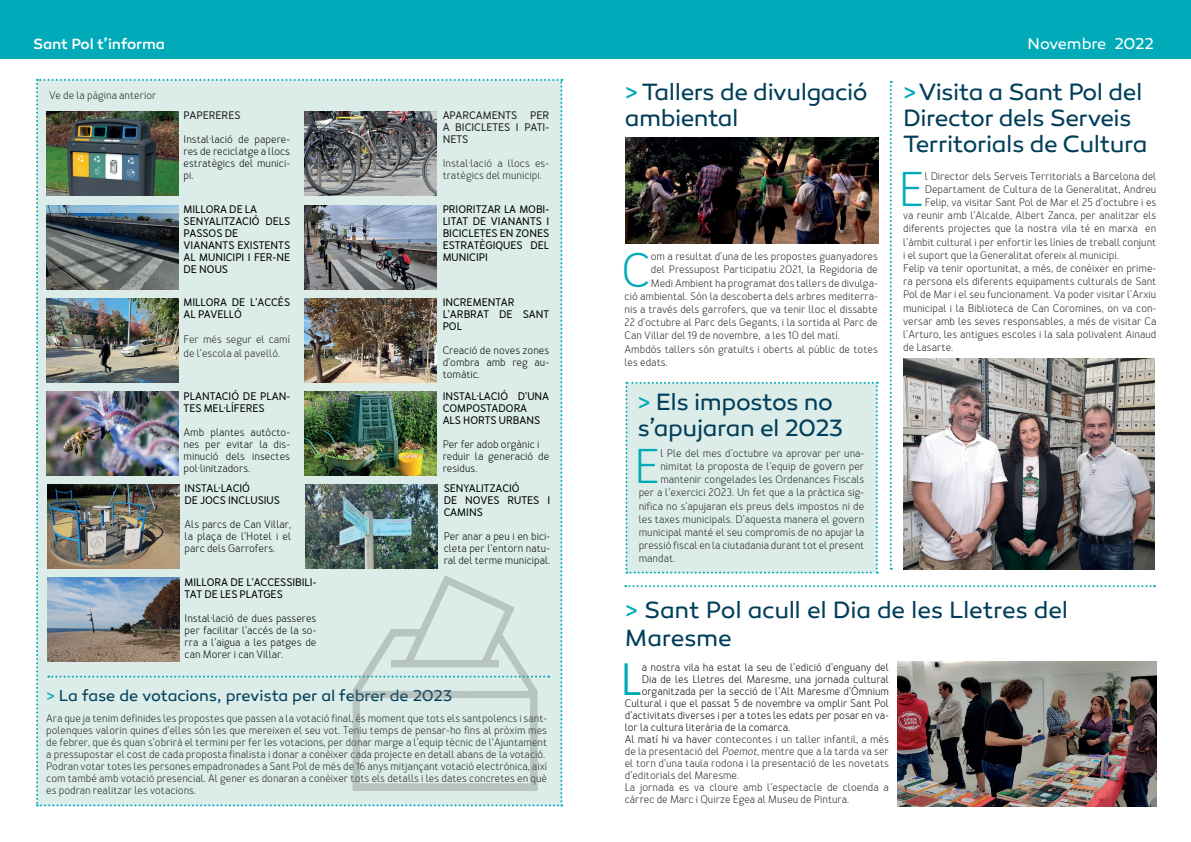
<style>
.page{position:relative;width:1191px;height:842px;background:#fff}
.page>*{position:absolute;margin:0;border:0;box-sizing:border-box;transform-origin:0 0}
.t1{font:48.7px "Merlo";color:#00aab8}
.t2{font:500 45.3px "Merlo";color:#00aab8}
.t3{font:24px/26px "Canaro";letter-spacing:-.02em;color:#013e59}
.t4{font:16px "Canaro";letter-spacing:-.01em;color:#013e59}
.t5{font:16px "Canaro";letter-spacing:-.01em;color:#fff}
.t6{font:500 15px "Canaro";letter-spacing:-.01em;color:#fff}
.t7{font:11px/12px "Merlo";color:#231f20}
.t8{font:11px/12px "Merlo";color:#000;text-align:justify}
.t9{font:700 11px/12px "Merlo";color:#000}
.t10{font:700 11px/12px "Merlo";color:#231f20;text-align:justify}
.s1{color:#00aab8}
.s2{color:#000}
.s3{font-style:italic}
</style>
<div class="page">
<div style="left:625px;top:382px;width:252px;height:192px;background:#dbece9"></div>
<div style="left:0;top:0;width:1191px;height:58px;background:#00aab8"></div>
<div style="left:36px;top:79px;width:526px;height:727px;background:#dbece9"></div>
<svg style="left:625px;top:585px;width:530px;height:2px"></svg>
<svg style="left:890px;top:81px;width:2px;height:489px"></svg>
<img style="left:897px;top:661px;width:259px;height:145px">
<img style="left:625px;top:138px;width:253px;height:106px">
<img style="left:46px;top:112px;width:132px;height:84px">
<img style="left:305px;top:112px;width:132px;height:84px">
<img style="left:903px;top:359px;width:252px;height:210px">
<img style="left:46px;top:205px;width:132px;height:84px">
<img style="left:305px;top:205px;width:132px;height:84px">
<img style="left:46px;top:298px;width:132px;height:84px">
<img style="left:305px;top:298px;width:132px;height:84px">
<img style="left:46px;top:392px;width:132px;height:84px">
<img style="left:305px;top:392px;width:132px;height:84px">
<img style="left:47px;top:485px;width:132px;height:83px">
<img style="left:306px;top:485px;width:132px;height:83px">
<img style="left:47px;top:578px;width:132px;height:84px">
<img style="left:349px;top:571px;width:193px;height:228px">
<h3 class="t6" style="left:33px;top:35px;width:133px">Sant Pol t’informa</h3>
<h3 class="t5" style="left:1027px;top:34px;width:128px">Novembre 2022</h3>
<p class="t7" style="left:49px;top:89px;width:109px">Ve de la pàgina anterior</p>
<p class="t10" style="left:184px;top:110px;width:58px">PAPERERES</p>
<p class="t8" style="left:184px;top:134px;width:108px">Instal·lació de papere&shy;res de reciclatge a llocs estratègics del munici&shy;pi.</p>
<p class="t10" style="left:443px;top:110px;width:108px">APARCAMENTS PER A BICICLETES I PATI-NETS</p>
<p class="t7" style="left:443px;top:158px;width:108px">Instal·lació a llocs es&shy;tratègics del municipi.</p>
<p class="t9" style="left:184px;top:203px;width:108px">MILLORA DE LA<br>SENYALITZACIÓ DELS<br>PASSOS DE<br>VIANANTS EXISTENTS<br>AL MUNICIPI I FER-NE<br>DE NOUS</p>
<p class="t9" style="left:443px;top:203px;width:108px;text-align:justify">PRIORITZAR LA MOBI-LITAT DE VIANANTS I BICICLETES EN ZONES ESTRATÈGIQUES DEL MUNICIPI</p>
<p class="t9" style="left:184px;top:297px;width:108px">MILLORA DE L’ACCÉS<br>AL PAVELLÓ</p>
<p class="t7" style="left:184px;top:333px;width:108px;line-height:13.2px">Fer més segur el camí de l’escola al pavelló.</p>
<p class="t9" style="left:443px;top:297px;width:108px">INCREMENTAR<br>L’ARBRAT DE SANT<br>POL</p>
<p class="t8" style="left:443px;top:345px;width:108px">Creació de noves zones d’ombra amb reg au&shy;tomàtic.</p>
<p class="t9" style="left:184px;top:390px;width:108px">PLANTACIÓ DE PLAN-<br>TES MEL·LÍFERES</p>
<p class="t8" style="left:184px;top:426px;width:108px">Amb plantes autòcto&shy;nes per evitar la dis&shy;minució dels insectes pol·linitzadors.</p>
<p class="t9" style="left:185px;top:483px;width:97px">INSTAL·LACIÓ<br>DE JOCS INCLUSIUS</p>
<p class="t8" style="left:185px;top:519px;width:108px">Als parcs de Can Villar, la plaça de l’Hotel i el parc dels Garrofers.</p>
<p class="t9" style="left:185px;top:576px;width:133px">MILLORA DE L’ACCESSIBILI-<br>TAT DE LES PLATGES</p>
<p class="t8" style="left:185px;top:612px;width:133px">Instal·lació de dues passeres per facilitar l’accés de la so&shy;rra a l’aigua a les patges de can Morer i can Villar.</p>
<p class="t9" style="left:443px;top:390px;width:108px">INSTAL·LACIÓ D’UNA<br>COMPOSTADORA<br>ALS HORTS URBANS</p>
<p class="t8" style="left:443px;top:438px;width:108px;text-align:left">Per fer adob orgànic i reduir la generació de residus.</p>
<p class="t9" style="left:444px;top:483px;width:108px">SENYALITZACIÓ<br>DE NOVES RUTES I<br>CAMINS</p>
<p class="t8" style="left:444px;top:531px;width:108px">Per anar a peu i en bici&shy;cleta per l’entorn natu&shy;ral del terme municipal.</p>
<h3 class="t4" style="left:46px;top:686px;width:408px"><span class="s1">&gt;</span> La fase de votacions, prevista per al febrer de 2023</h3>
<p class="t7" style="left:46px;top:712px;width:502px">Ara que ja tenim definides les propostes que passen a la votació final, és moment que tots els santpolencs i sant&shy;polenques valorin quines d’elles són les que mereixen el seu vot. Teniu temps de pensar-ho fins al pròxim mes de febrer, que és quan s’obrirà el termini per fer les votacions, per donar marge a l’equip tècnic de l’Ajuntament a pressupostar el cost de cada proposta finalista i donar a conèixer cada projecte en detall abans de la votació.<br>Podran votar totes les persones empadronades a Sant Pol de més de 16 anys mitjançant votació electrònica, així com també amb votació presencial. Al gener es donaran a conèixer tots els detalls i les dates concretes en què es podran realitzar les votacions.</p>
<h3 class="t3" style="left:625px;top:79px;width:244px"><span class="s1">&gt;</span> Tallers de divulgació ambiental</h3>
<h1 class="t1" style="left:621px;top:241px;width:31px">C</h1>
<p class="t7" style="left:651px;top:251px;width:228px">om a resultat d’una de les propostes guanyadores</p>
<p class="t7" style="left:651px;top:264px;width:228px">del Pressupost Participatiu 2021, la Regidoria de</p>
<p class="t7" style="left:651px;top:277px;width:228px">Medi Ambient ha programat dos tallers de divulga-</p>
<p class="t7" style="left:624px;top:290px;width:255px">ció ambiental. Són la descoberta dels arbres mediterra-</p>
<p class="t7" style="left:624px;top:303px;width:255px">nis a través dels garrofers, que va tenir lloc el dissabte</p>
<p class="t7" style="left:624px;top:317px;width:255px">22 d’octubre al Parc dels Gegants, i la sortida al Parc de</p>
<p class="t7" style="left:624px;top:330px;width:217px">Can Villar del 19 de novembre, a les 10 del matí.</p>
<p class="t7" style="left:624px;top:343px;width:255px">Ambdós tallers són gratuïts i oberts al públic de totes</p>
<p class="t7" style="left:624px;top:356px;width:45px">les edats.</p>
<h3 class="t3" style="left:637px;top:389px;width:207px"><span class="s1">&gt;</span> Els impostos no s’apujaran el 2023</h3>
<h1 class="t1" style="left:634px;top:438px;width:28px">E</h1>
<p class="t7" style="left:660px;top:447px;width:205px">l Ple del mes d’octubre va aprovar per una-</p>
<p class="t7" style="left:660px;top:460px;width:205px">nimitat la proposta de l’equip de govern per</p>
<p class="t7" style="left:660px;top:474px;width:205px">mantenir congelades les Ordenances Fiscals</p>
<p class="t7" style="left:639px;top:487px;width:227px">per a l’exercici 2023. Un fet que a la pràctica sig-</p>
<p class="t7" style="left:639px;top:500px;width:227px">nifica no s’apujaran els preus dels impostos ni de</p>
<p class="t7" style="left:639px;top:513px;width:227px">les taxes municipals. D’aquesta manera el govern</p>
<p class="t7" style="left:639px;top:526px;width:227px">municipal manté el seu compromís de no apujar la</p>
<p class="t7" style="left:639px;top:540px;width:227px">pressió fiscal en la ciutadania durant tot el present</p>
<p class="t7" style="left:639px;top:553px;width:38px">mandat.</p>
<h3 class="t3" style="left:903px;top:79px;width:246px"><span class="s1">&gt;</span> Visita a Sant Pol del<br>Director dels Serveis<br>Territorials de Cultura</h3>
<h1 class="t1" style="left:898px;top:160px;width:28px">E</h1>
<p class="t7" style="left:924px;top:170px;width:233px">l Director dels Serveis Territorials a Barcelona del</p>
<p class="t7" style="left:924px;top:183px;width:233px">Departament de Cultura de la Generalitat, Andreu</p>
<p class="t7" style="left:924px;top:196px;width:233px">Felip, va visitar Sant Pol de Mar el 25 d’octubre i es</p>
<p class="t7" style="left:903px;top:210px;width:255px">va reunir amb l’Alcalde, Albert Zanca, per analitzar els</p>
<p class="t7" style="left:903px;top:223px;width:255px">diferents projectes que la nostra vila té en marxa en</p>
<p class="t7" style="left:903px;top:236px;width:255px">l’àmbit cultural i per enfortir les línies de treball conjunt</p>
<p class="t7" style="left:903px;top:249px;width:217px">i el suport que la Generalitat ofereix al municipi.</p>
<p class="t7" style="left:903px;top:262px;width:255px">Felip va tenir oportunitat, a més, de conèixer en prime-</p>
<p class="t7" style="left:903px;top:276px;width:255px">ra persona els diferents equipaments culturals de Sant</p>
<p class="t7" style="left:903px;top:289px;width:255px">Pol de Mar i el seu funcionament. Va poder visitar l’Arxiu</p>
<p class="t7" style="left:903px;top:302px;width:255px">municipal i la Biblioteca de Can Coromines, on va con-</p>
<p class="t7" style="left:903px;top:315px;width:255px">versar amb les seves responsables, a més de visitar Ca</p>
<p class="t7" style="left:903px;top:328px;width:255px">l’Arturo, les antigues escoles i la sala polivalent Ainaud</p>
<p class="t7" style="left:903px;top:342px;width:52px">de Lasarte.</p>
<h3 class="t3" style="left:625px;top:596px;width:445px;line-height:28px"><span class="s1">&gt;</span> Sant Pol acull el Dia de les Lletres del<br>Maresme</h3>
<h2 class="t2" style="left:620px;top:653px;width:23px">L</h2>
<p class="t8" style="left:642px;top:662px;width:249px">a nostra vila ha estat la seu de l’edició d’enguany del</p>
<p class="t8" style="left:642px;top:674px;width:249px">Dia de les Lletres del Maresme, una jornada cultural</p>
<p class="t8" style="left:642px;top:686px;width:249px">organitzada per la secció de l’Alt Maresme d’Òmnium</p>
<p class="t8" style="left:625px;top:698px;width:266px">Cultural i que el passat 5 de novembre va omplir Sant Pol</p>
<p class="t8" style="left:625px;top:710px;width:266px">d’activitats diverses i per a totes les edats per posar en va-</p>
<p class="t8" style="left:625px;top:722px;width:167px">lor la cultura literària de la comarca.</p>
<p class="t7" style="left:625px;top:734px;width:266px"><span class="s2">Al matí hi va haver</span> contecontes i un taller infantil, a més</p>
<p class="t7" style="left:625px;top:746px;width:266px">de la presentació del <span class="s3">Poemot</span>, mentre que a la tarda va ser</p>
<p class="t7" style="left:625px;top:758px;width:266px">el torn d’una taula rodona i la presentació de les novetats</p>
<p class="t7" style="left:625px;top:770px;width:116px">d’editorials del Maresme.</p>
<p class="t7" style="left:625px;top:782px;width:266px">La jornada es va cloure amb l’espectacle de cloenda a</p>
<p class="t7" style="left:625px;top:794px;width:226px">càrrec de Marc i Quirze Egea al Museu de Pintura.</p>
</div>
